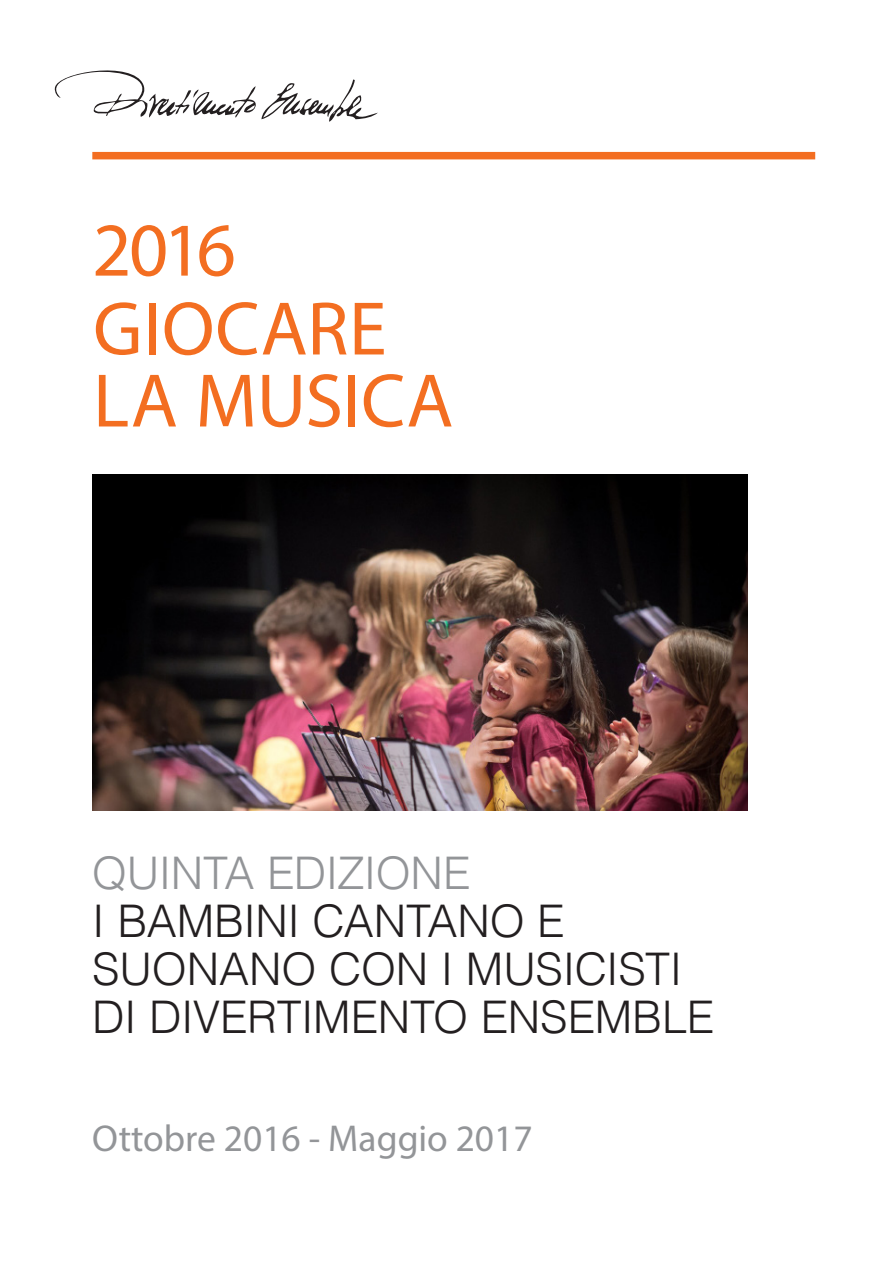
<style>
.page{position:relative;width:893px;height:1263px;background:#fff}
.page>*{position:absolute;margin:0;border:0;box-sizing:border-box;transform-origin:0 0}
.t1{font:76.5px "Myriad Pro";letter-spacing:.005em;color:#f36e21}
.t2{font:300 45px "Helvetica";letter-spacing:-.01em;color:#231f20}
.t3{font:300 45px "Helvetica";letter-spacing:-.015em;color:#939598}
.t4{font:37.5px "Myriad Pro";color:#939598}
</style>
<div class="page">
<svg style="left:54px;top:70px;width:324px;height:52px"></svg>
<div style="left:92px;top:152px;width:723px;height:7px;background:#f36e21"></div>
<img style="left:92px;top:474px;width:655px;height:337px">
<p class="t1" style="left:92px;top:203px;width:145px">2016</p>
<p class="t1" style="left:93px;top:282px;width:295px">GIOCARE</p>
<p class="t1" style="left:93px;top:354px;width:362px">LA MUSICA</p>
<p class="t3" style="left:92px;top:835px;width:380px">QUINTA EDIZIONE</p>
<p class="t2" style="left:92px;top:883px;width:474px">I BAMBINI CANTANO E</p>
<p class="t2" style="left:92px;top:931px;width:591px">SUONANO CON I MUSICISTI</p>
<p class="t2" style="left:92px;top:979px;width:624px">DI DIVERTIMENTO ENSEMBLE</p>
<p class="t4" style="left:92px;top:1116px;width:442px">Ottobre 2016 - Maggio 2017</p>
</div>
